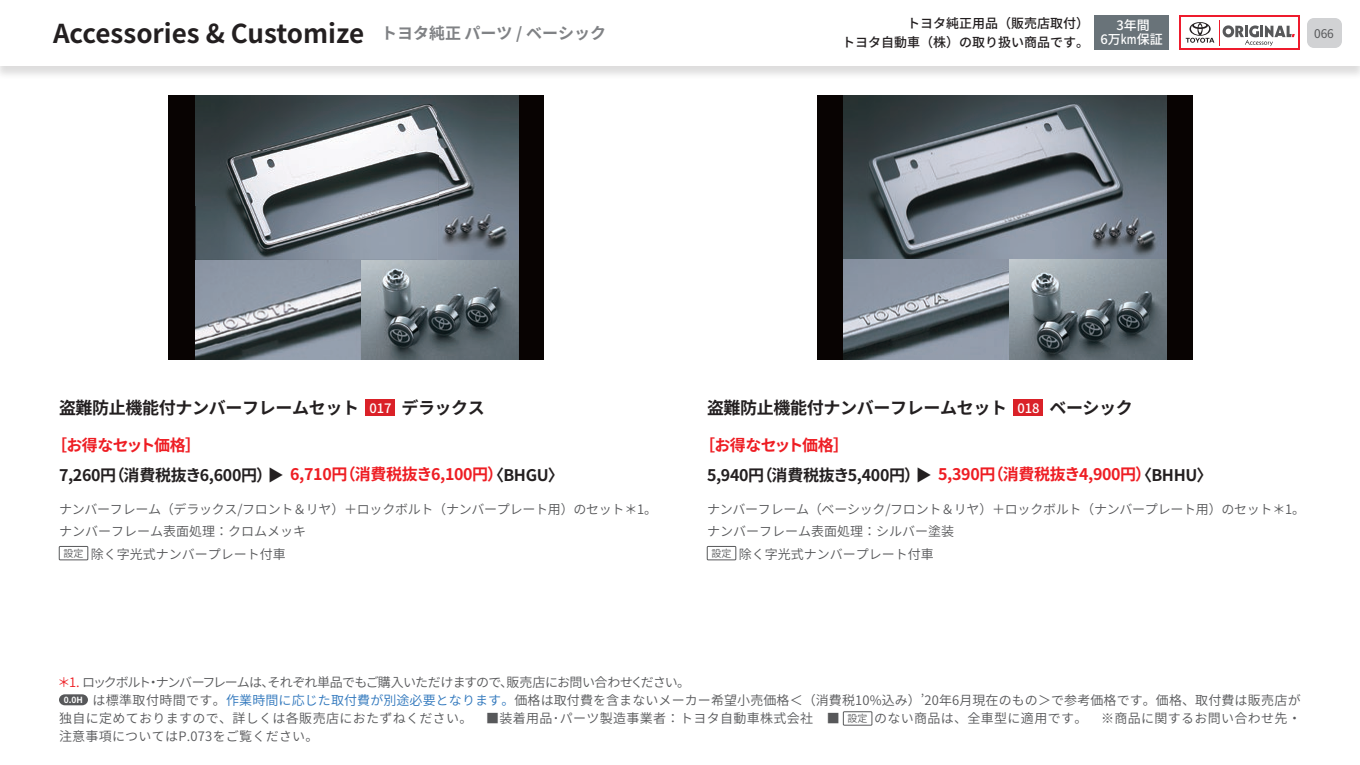
<style>
.page{position:relative;width:1360px;height:765px;background:#fff}
.page>*{position:absolute;margin:0;border:0;box-sizing:border-box;transform-origin:0 0}
.t1{font:700 26px "Noto Sans CJ Kjp";color:#231f20}
.t2{font:700 17px "Noto Sans CJ Kjp";letter-spacing:-.02em;color:#231f20}
.t3{font:700 16px/30px "Noto Sans CJ Kjp";letter-spacing:-.02em;color:#ee1d23}
.t4{font:700 16px "Noto Sans CJ Kjp";color:#808285}
.t5{font:600 13px "Noto Sans CJ Kjp";color:#57585a}
.t6{font:600 13px "Noto Sans CJ Kjp";letter-spacing:-.02em;color:#57585a}
.t7{font:600 13px "Noto Sans CJ Kjp";letter-spacing:.025em;color:#57585a}
.t8{font:600 13px "Noto Sans CJ Kjp";letter-spacing:-.07em;color:#57585a}
.t9{font:500 13px/19px "Noto Sans CJ Kjp";color:#231f20;text-align:right}
.t10{font:600 13px "Noto Sans CJ Kjp";letter-spacing:.02em;color:#57585a}
.t11{font:500 13px/14.1px "Noto Sans CJ Kjp";color:#fff;text-align:center}
.t12{font:12px "Noto Sans CJ Kjp";color:#57585a}
.s1{font-weight:500;font-size:13px;color:#fff}
.s2{color:#231f20}
.s3{font-size:10px}
.s4{color:#ee1d23}
.s5{color:#2e76bc}
</style>
<div class="page">
<div style="left:817px;top:96px;width:376px;height:264px;background:#080302"></div>
<div style="left:168px;top:96px;width:376px;height:264px;background:#080302"></div>
<div style="left:0;top:0;width:1360px;height:80px;background:#231f20;opacity:.15"></div>
<div style="left:0;top:0;width:1360px;height:66px;background:#fff"></div>
<div style="left:1307px;top:18px;width:35px;height:30px;background:#d1d2d4;border-radius:7px"></div>
<div style="left:1094px;top:15px;width:75px;height:35px;background:#697379"></div>
<div style="left:1179px;top:15px;width:121px;height:35px;background:#ee1b2d"></div>
<div style="left:1181px;top:17px;width:117px;height:31px;background:#fff"></div>
<svg style="left:1186px;top:20px;width:109px;height:26px"></svg>
<img style="left:195px;top:96px;width:324px;height:264px">
<img style="left:843px;top:96px;width:324px;height:264px">
<svg style="left:59px;top:694px;width:29px;height:11px"></svg>
<div style="left:843px;top:711px;width:29px;height:14px;border:1px solid #57585a"></div>
<div style="left:366px;top:399px;width:29px;height:17px;background:#da2128"></div>
<div style="left:1014px;top:399px;width:29px;height:17px;background:#da2128"></div>
<div style="left:59px;top:546px;width:29px;height:14px;border:1px solid #57585a"></div>
<div style="left:707px;top:546px;width:29px;height:14px;border:1px solid #57585a"></div>
<p class="t9" style="left:842px;top:14px;width:248px">トヨタ純正用品（販売店取付）<br>トヨタ自動車（株）の取り扱い商品です。</p>
<p class="t11" style="left:1101px;top:18px;width:64px">3年間<br>6万km保証</p>
<h1 class="t1" style="left:53px;top:19px;width:313px">Accessories &amp; Customize</h1>
<p class="t12" style="left:1314px;top:26px;width:21px">066</p>
<p class="t4" style="left:381px;top:24px;width:227px">トヨタ純正 パーツ / ベーシック</p>
<h2 class="t2" style="left:59px;top:398px;width:427px">盗難防止機能付ナンバーフレームセット <span class="s1">017</span> デラックス</h2>
<h2 class="t2" style="left:707px;top:398px;width:427px">盗難防止機能付ナンバーフレームセット <span class="s1">018</span> ベーシック</h2>
<p class="t3" style="left:59px;top:431px;width:506px;text-indent:-8px">［お得なセット価格］<br><span class="s2">7,260円（消費税抜き6,600円）▶</span> 6,710円（消費税抜き6,100円）<span class="s2">〈BHGU〉</span></p>
<p class="t3" style="left:707px;top:431px;width:507px;text-indent:-8px">［お得なセット価格］<br><span class="s2">5,940円（消費税抜き5,400円）▶</span> 5,390円（消費税抜き4,900円）<span class="s2">〈BHHU〉</span></p>
<p class="t6" style="left:59px;top:502px;width:600px">ナンバーフレーム（デラックス/フロント＆リヤ）＋ロックボルト（ナンバープレート用）のセット＊1。</p>
<p class="t5" style="left:59px;top:524px;width:248px">ナンバーフレーム表面処理：クロムメッキ</p>
<p class="t5" style="left:64px;top:547px;width:224px"><span class="s3">設定</span> 除く字光式ナンバープレート付車</p>
<p class="t6" style="left:707px;top:502px;width:600px">ナンバーフレーム（ベーシック/フロント＆リヤ）＋ロックボルト（ナンバープレート用）のセット＊1。</p>
<p class="t5" style="left:707px;top:524px;width:248px">ナンバーフレーム表面処理：シルバー塗装</p>
<p class="t5" style="left:712px;top:547px;width:224px"><span class="s3">設定</span> 除く字光式ナンバープレート付車</p>
<p class="t8" style="left:58px;top:675px;width:634px"><span class="s4">＊1.</span> ロックボルト・ナンバーフレームは、それぞれ単品でもご購入いただけますので、販売店にお問い合わせください。</p>
<p class="t5" style="left:64px;top:693px;width:1238px"><sup>0.0H</sup> は標準取付時間です。<span class="s5">作業時間に応じた取付費が別途必要となります。</span>価格は取付費を含まないメーカー希望小売価格＜（消費税10%込み）’20年6月現在のもの＞で参考価格です。価格、取付費は販売店が</p>
<p class="t7" style="left:59px;top:711px;width:1244px">独自に定めておりますので、詳しくは各販売店におたずねください。　■装着用品･パーツ製造事業者：トヨタ自動車株式会社　■ <span class="s3">設定</span> のない商品は、全車型に適用です。　※商品に関するお問い合わせ先・</p>
<p class="t10" style="left:59px;top:729px;width:261px">注意事項についてはP.073をご覧ください。</p>
</div>
